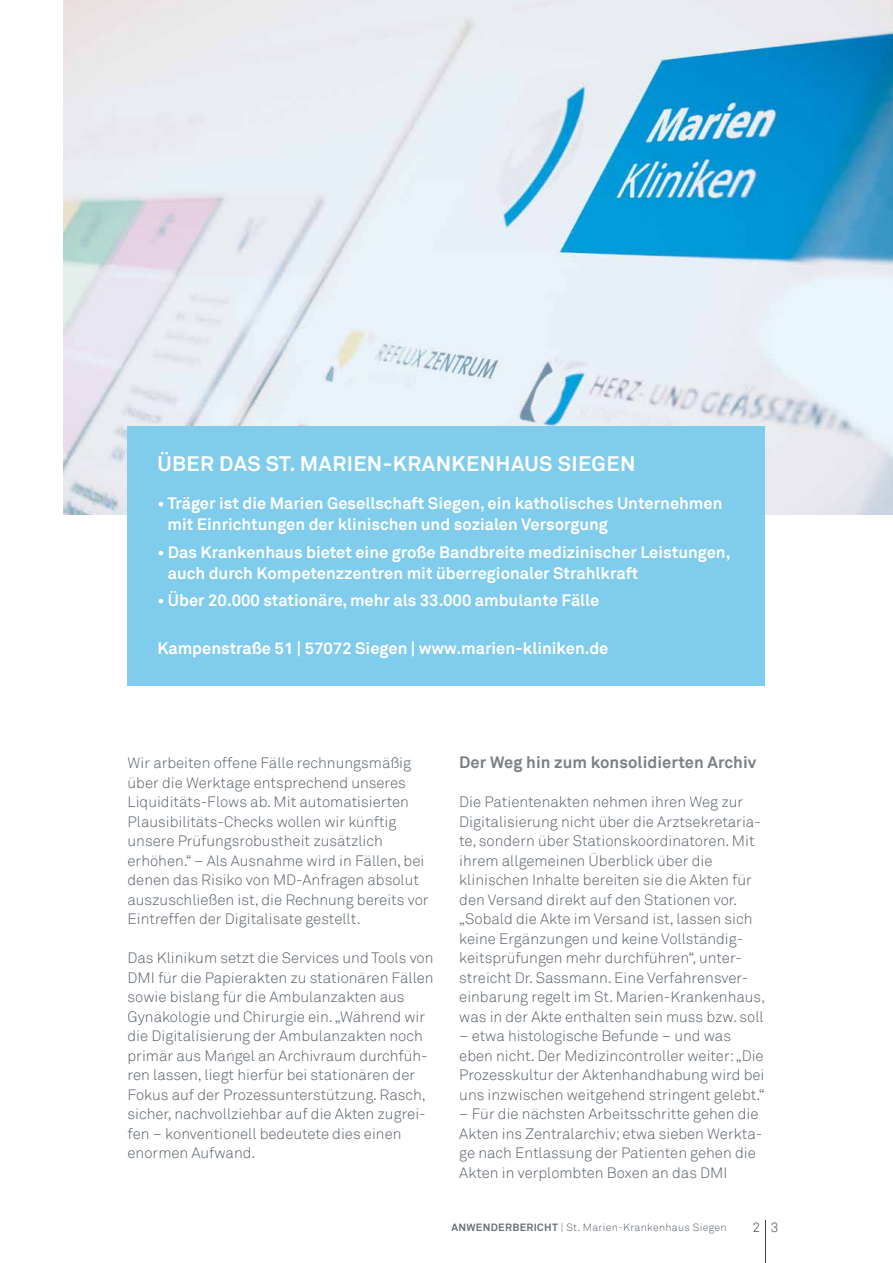
<style>
.page{position:relative;width:893px;height:1263px;background:#fff}
.page>*{position:absolute;margin:0;border:0;box-sizing:border-box;transform-origin:0 0}
.t1{font:700 21px "Akkurat";letter-spacing:.02em;color:#fff}
.t2{font:700 16.5px/21px "Akkurat";color:#fff}
.t3{font:700 16.5px "Akkurat";letter-spacing:.005em;color:#7a8087}
.t4{font:300 15px/19.5px "Akkurat";color:#565f67}
.t5{font:300 13.5px "Akkurat";color:#37424b}
.t6{font:300 10.5px "Akkurat";letter-spacing:.03em;color:#565f67}
.s1{font-weight:700;color:#686f77}
</style>
<div class="page">
<img style="left:64px;top:0;width:829px;height:514px">
<div style="left:128px;top:426px;width:637px;height:260px;background:#80ccec"></div>
<hr style="left:765px;top:1220px;width:1px;height:43px;background:#37424b">
<h1 class="t1" style="left:157px;top:451px;width:480px">ÜBER DAS ST. MARIEN-KRANKENHAUS SIEGEN</h1>
<p class="t2" style="left:167px;top:493px;width:556px;text-indent:-10px">• Träger ist die Marien Gesellschaft Siegen, ein katholisches Unternehmen mit Einrichtungen der klinischen und sozialen Versorgung</p>
<p class="t2" style="left:168px;top:541px;width:564px;text-indent:-11px">• Das Krankenhaus bietet eine große Bandbreite medizinischer Leistungen, auch durch Kompetenzzentren mit überregionaler Strahlkraft</p>
<p class="t2" style="left:157px;top:590px;width:443px">• Über 20.000 stationäre, mehr als 33.000 ambulante Fälle</p>
<p class="t2" style="left:157px;top:638px;width:453px">Kampenstraße 51 | 57072 Siegen | www.marien-kliniken.de</p>
<p class="t4" style="left:128px;top:753px;width:303px">Wir arbeiten offene Fälle rechnungsmäßig über die Werktage entsprechend unseres Liquiditäts-Flows ab. Mit automatisierten Plausibilitäts-Checks wollen wir künftig unsere Prüfungsrobustheit zusätzlich erhöhen.“ – Als Ausnahme wird in Fällen, bei denen das Risiko von MD-Anfragen absolut auszuschließen ist, die Rechnung bereits vor Eintreffen der Digitalisate gestellt.</p>
<p class="t4" style="left:128px;top:948px;width:308px">Das Klinikum setzt die Services und Tools von DMI für die Papierakten zu stationären Fällen sowie bislang für die Ambulanzakten aus Gynäkologie und Chirurgie ein. „Während wir die Digitalisierung der Ambulanzakten noch primär aus Mangel an Archivraum durchfüh&shy;ren lassen, liegt hierfür bei stationären der Fokus auf der Prozessunterstützung. Rasch, sicher, nachvollziehbar auf die Akten zugrei&shy;fen – konventionell bedeutete dies einen enormen Aufwand.</p>
<p class="t3" style="left:459px;top:752px;width:299px">Der Weg hin zum konsolidierten Archiv</p>
<p class="t4" style="left:459px;top:792px;width:307px">Die Patientenakten nehmen ihren Weg zur Digitalisierung nicht über die Arztsekretaria&shy;te, sondern über Stationskoordinatoren. Mit ihrem allgemeinen Überblick über die klinischen Inhalte bereiten sie die Akten für den Versand direkt auf den Stationen vor. „Sobald die Akte im Versand ist, lassen sich keine Ergänzungen und keine Vollständig&shy;keitsprüfungen mehr durchführen“, unter&shy;streicht Dr. Sassmann. Eine Verfahrensver&shy;einbarung regelt im St. Marien-Krankenhaus, was in der Akte enthalten sein muss bzw. soll</p>
<p class="t4" style="left:459px;top:1026px;width:307px">– etwa histologische Befunde – und was eben nicht. Der Medizincontroller weiter: „Die Prozesskultur der Aktenhandhabung wird bei uns inzwischen weitgehend stringent gelebt.“</p>
<p class="t4" style="left:459px;top:1104px;width:304px">– Für die nächsten Arbeitsschritte gehen die Akten ins Zentralarchiv; etwa sieben Werkta&shy;ge nach Entlassung der Patienten gehen die Akten in verplombten Boxen an das DMI</p>
<p class="t6" style="left:451px;top:1221px;width:277px"><span class="s1">ANWENDERBERICHT</span> | St. Marien-Krankenhaus Siegen</p>
<p class="t5" style="left:753px;top:1219px;width:27px">2 3</p>
</div>
